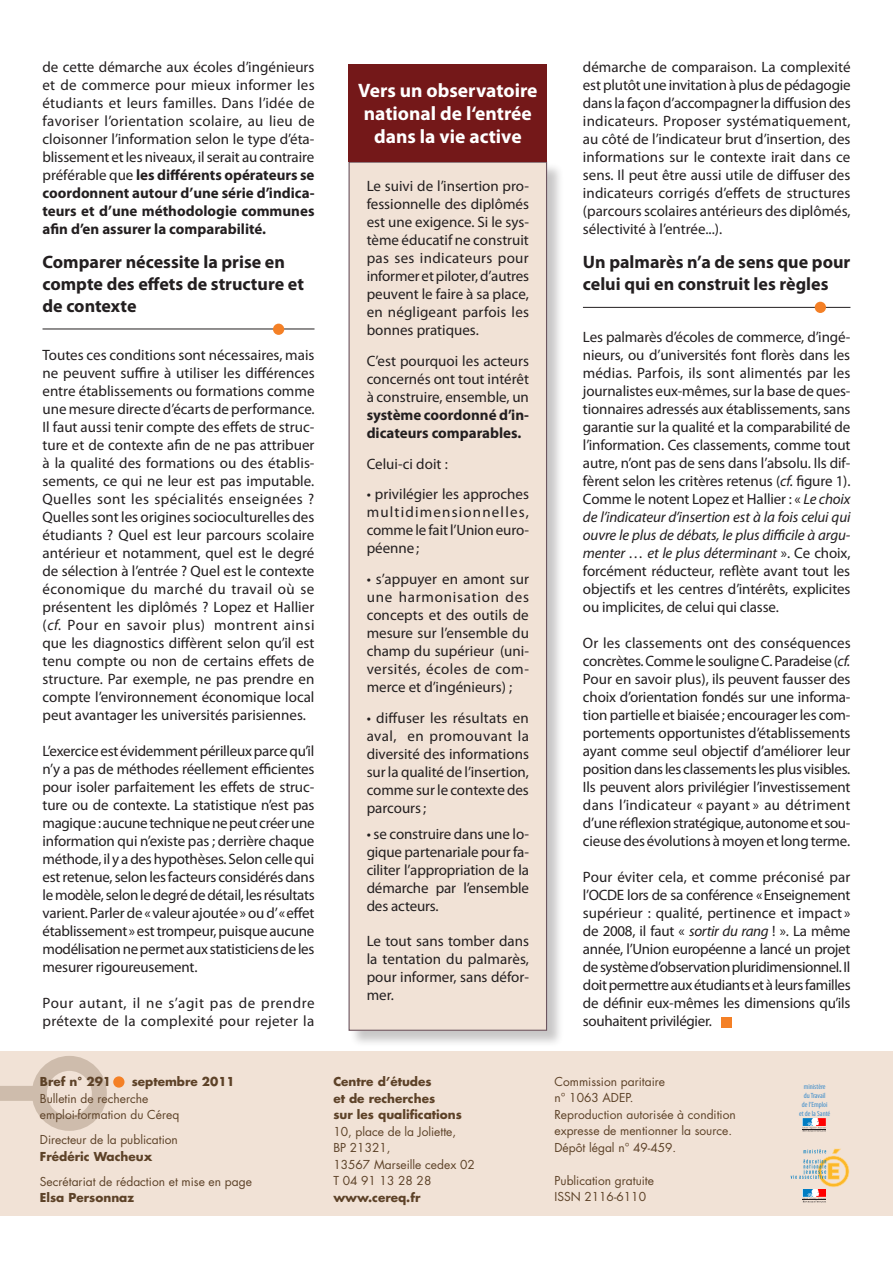
<style>
.page{position:relative;width:893px;height:1263px;background:#fff}
.page>*{position:absolute;margin:0;border:0;box-sizing:border-box;transform-origin:0 0}
.TEXTE{font:700 19.5px/23.4px "Myriad Pro";color:#fff;text-align:center}
.INTERTITRES{font:700 18px/21.6px "Myriad Pro";color:#231f20}
.TEXTE-2{font:15px/18px "Myriad Pro";color:#231f20;text-align:justify}
.TEXTEENCADRE{font:15px/18px "Myriad Pro";letter-spacing:-.01em;color:#231f20;text-align:justify}
.TEXTE-3{font:15px/18px "Myriad Pro";letter-spacing:.02em;color:#231f20}
.t1{font:12px/16.5px "Futura";color:#5d4228}
.t2{font:700 12px/16.5px "Futura";color:#5d4228}
.t3{font:condensed 7.5px "Myriad Pro";color:#3f8dcb}
.s1{font-weight:700}
.s2{font-style:italic}
</style>
<div class="page">
<div style="left:0;top:1050px;width:893px;height:165px;background:#f1e2d6"></div>
<div style="left:0;top:1086px;width:39px;height:15px;background:#cebcac"></div>
<div style="left:32px;top:1056px;width:75px;height:75px;border:15px solid #9a846e;border-radius:50%"></div>
<svg style="left:791px;top:1149px;width:58px;height:54px"></svg>
<div style="left:113px;top:1076px;width:11px;height:11px;background:#f48026;border-radius:50%"></div>
<div style="left:721px;top:1017px;width:11px;height:11px;background:#f48026"></div>
<hr style="left:43px;top:329px;width:271px;height:1px;background:#231f20">
<hr style="left:583px;top:307px;width:267px;height:1px;background:#231f20">
<svg style="left:802px;top:1118px;width:24px;height:14px"></svg>
<div style="left:349px;top:162px;width:215px;height:886px;background:#231f20;opacity:.25"></div>
<div style="left:349px;top:162px;width:198px;height:868px;background:#f1e2d6"></div>
<div style="left:349px;top:162px;width:198px;height:869px;border:1px solid #6c5560"></div>
<div style="left:349px;top:64px;width:198px;height:98px;background:#741819"></div>
<div style="left:273px;top:324px;width:11px;height:11px;background:#f48026;border-radius:50%"></div>
<div style="left:815px;top:302px;width:11px;height:11px;background:#f48026;border-radius:50%"></div>
<p class="TEXTE-2" style="left:43px;top:58px;width:274px">de cette démarche aux écoles d’ingénieurs et de commerce pour mieux informer les étudiants et leurs familles. Dans l’idée de favoriser l’orientation scolaire, au lieu de cloisonner l’information selon le type d’éta&shy;blissement et les niveaux, il serait au contraire préférable que <span class="s1">les différents opérateurs se coordonnent autour d’une série d’indica&shy;teurs et d’une méthodologie communes afin d’en assurer la comparabilité.</span></p>
<p class="INTERTITRES" style="left:43px;top:251px;width:263px">Comparer nécessite la prise en compte des effets de structure et de contexte</p>
<p class="TEXTE-2" style="left:43px;top:346px;width:274px">Toutes ces conditions sont nécessaires, mais ne peuvent suffire à utiliser les différences entre établissements ou formations comme une mesure directe d’écarts de performance.<br>Il faut aussi tenir compte des effets de struc&shy;ture et de contexte afin de ne pas attribuer à la qualité des formations ou des établis&shy;sements, ce qui ne leur est pas imputable.<br>Quelles sont les spécialités enseignées ?<br>Quelles sont les origines socioculturelles des étudiants ? Quel est leur parcours scolaire antérieur et notamment, quel est le degré de sélection à l’entrée ? Quel est le contexte économique du marché du travail où se présentent les diplômés ? Lopez et Hallier (<span class="s2">cf.</span> Pour en savoir plus) montrent ainsi que les diagnostics diffèrent selon qu’il est tenu compte ou non de certains effets de structure. Par exemple, ne pas prendre en compte l’environnement économique local peut avantager les universités parisiennes.</p>
<p class="TEXTE-2" style="left:43px;top:742px;width:274px">L’exercice est évidemment périlleux parce qu’il n’y a pas de méthodes réellement efficientes pour isoler parfaitement les effets de struc&shy;ture ou de contexte. La statistique n’est pas magique : aucune technique ne peut créer une information qui n’existe pas ; derrière chaque méthode, il y a des hypothèses. Selon celle qui est retenue, selon les facteurs considérés dans le modèle, selon le degré de détail, les résultats varient. Parler de «valeur ajoutée» ou d’«effet établissement» est trompeur, puisque aucune modélisation ne permet aux statisticiens de les mesurer rigoureusement.</p>
<p class="TEXTE-3" style="left:43px;top:994px;width:274px">Pour autant, il ne s’agit pas de prendre prétexte de la complexité pour rejeter la</p>
<p class="t2" style="left:40px;top:1073px;width:73px">Bref n° 291</p>
<p class="t1" style="left:40px;top:1073px;width:196px;text-indent:92px"><span class="s1">septembre 2011<br></span>Bulletin de recherche emploi-formation du Céreq</p>
<p class="t1" style="left:40px;top:1131px;width:140px">Directeur de la publication</p>
<p class="t2" style="left:40px;top:1147px;width:114px">Frédéric Wacheux</p>
<p class="t1" style="left:40px;top:1173px;width:213px">Secrétariat de rédaction et mise en page</p>
<p class="t2" style="left:40px;top:1189px;width:96px">Elsa Personnaz</p>
<p class="TEXTE" style="left:358px;top:78px;width:181px">Vers un observatoire national de l‘entrée dans la vie active</p>
<p class="TEXTE-2" style="left:367px;top:177px;width:164px">Le suivi de l’insertion pro&shy;fessionnelle des diplômés est une exigence. Si le sys&shy;tème éducatif ne construit pas ses indicateurs pour informer et piloter, d’autres peuvent le faire à sa place, en négligeant parfois les bonnes pratiques.</p>
<p class="TEXTE-2" style="left:367px;top:351px;width:164px">C’est pourquoi les acteurs concernés ont tout intérêt à construire, ensemble, un <span class="s1">système coordonné d’in&shy;dicateurs comparables.</span></p>
<p class="TEXTE-2" style="left:367px;top:454px;width:83px">Celui-ci doit :</p>
<p class="TEXTE-2" style="left:367px;top:485px;width:164px">• privilégier les approches multidimensionnelles, comme le fait l’Union euro&shy;péenne;</p>
<p class="TEXTE-2" style="left:367px;top:570px;width:164px">• s’appuyer en amont sur une harmonisation des concepts et des outils de mesure sur l’ensemble du champ du supérieur (uni&shy;versités, écoles de com&shy;merce et d’ingénieurs) ;</p>
<p class="TEXTE-2" style="left:367px;top:708px;width:164px">• diffuser les résultats en aval, en promouvant la diversité des informations sur la qualité de l’insertion, comme sur le contexte des parcours;</p>
<p class="TEXTEENCADRE" style="left:367px;top:825px;width:164px">• se construire dans une lo&shy;gique partenariale pour fa&shy;ciliter l’appropriation de la démarche par l’ensemble des acteurs.</p>
<p class="TEXTE-2" style="left:367px;top:932px;width:164px">Le tout sans tomber dans la tentation du palmarès, pour informer, sans défor&shy;mer.</p>
<p class="TEXTE-2" style="left:583px;top:58px;width:269px">démarche de comparaison. La complexité est plutôt une invitation à plus de pédagogie dans la façon d’accompagner la diffusion des indicateurs. Proposer systématiquement, au côté de l’indicateur brut d’insertion, des informations sur le contexte irait dans ce sens. Il peut être aussi utile de diffuser des indicateurs corrigés d’effets de structures (parcours scolaires antérieurs des diplômés, sélectivité à l’entrée...).</p>
<p class="INTERTITRES" style="left:583px;top:251px;width:269px">Un palmarès n’a de sens que pour celui qui en construit les règles</p>
<p class="TEXTE-2" style="left:583px;top:328px;width:269px">Les palmarès d’écoles de commerce, d’ingé&shy;nieurs, ou d’universités font florès dans les médias. Parfois, ils sont alimentés par les journalistes eux-mêmes, sur la base de ques&shy;tionnaires adressés aux établissements, sans garantie sur la qualité et la comparabilité de l’information. Ces classements, comme tout autre, n’ont pas de sens dans l’absolu. Ils dif&shy;fèrent selon les critères retenus (<span class="s2">cf.</span> figure 1).<br>Comme le notent Lopez et Hallier : « <span class="s2">Le choix de l’indicateur d’insertion est à la fois celui qui ouvre le plus de débats, le plus difficile à argu&shy;menter … et le plus déterminant</span> ». Ce choix, forcément réducteur, reflète avant tout les objectifs et les centres d’intérêts, explicites ou implicites, de celui qui classe.</p>
<p class="TEXTE-2" style="left:583px;top:634px;width:269px">Or les classements ont des conséquences concrètes. Comme le souligne C. Paradeise (<span class="s2">cf.<br></span>Pour en savoir plus), ils peuvent fausser des choix d’orientation fondés sur une informa&shy;tion partielle et biaisée; encourager les com&shy;portements opportunistes d’établissements ayant comme seul objectif d’améliorer leur position dans les classements les plus visibles.<br>Ils peuvent alors privilégier l’investissement dans l’indicateur « payant » au détriment d’une réflexion stratégique, autonome et sou&shy;cieuse des évolutions à moyen et long terme.</p>
<p class="TEXTE-2" style="left:583px;top:868px;width:269px">Pour éviter cela, et comme préconisé par l’OCDE lors de sa conférence «Enseignement supérieur : qualité, pertinence et impact » de 2008, il faut « <span class="s2">sortir du rang</span> ! ». La même année, l’Union européenne a lancé un projet de système d’observation pluridimensionnel. Il doit permettre aux étudiants et à leurs familles de définir eux-mêmes les dimensions qu’ils souhaitent privilégier.</p>
<p class="t2" style="left:333px;top:1073px;width:103px">Centre d’études et de recherches</p>
<p class="t2" style="left:333px;top:1106px;width:130px">sur les qualifications</p>
<p class="t1" style="left:333px;top:1123px;width:124px">10, place de la Joliette,</p>
<p class="t1" style="left:333px;top:1139px;width:59px">BP 21321,</p>
<p class="t1" style="left:333px;top:1156px;width:143px">13567 Marseille cedex 02</p>
<p class="t1" style="left:333px;top:1172px;width:100px">T 04 91 13 28 28</p>
<p class="t2" style="left:333px;top:1188px;width:89px">www.cereq.fr</p>
<p class="t1" style="left:554px;top:1073px;width:112px">Commission paritaire</p>
<p class="t1" style="left:554px;top:1089px;width:81px">n° 1063 ADEP.</p>
<p class="t1" style="left:554px;top:1106px;width:183px">Reproduction autorisée à condition</p>
<p class="t1" style="left:554px;top:1122px;width:179px">expresse de mentionner la source.<br>Dépôt légal n° 49-459.</p>
<p class="t1" style="left:554px;top:1172px;width:101px">Publication gratuite</p>
<p class="t1" style="left:554px;top:1188px;width:93px">ISSN 2116-6110</p>
<p class="t3" style="left:804px;top:1082px;width:23px">ministère</p>
<p class="t3" style="left:804px;top:1091px;width:23px">du Travail</p>
<p class="t3" style="left:802px;top:1100px;width:27px">de l’Emploi</p>
<p class="t3" style="left:799px;top:1109px;width:33px">et de la Santé</p>
</div>
